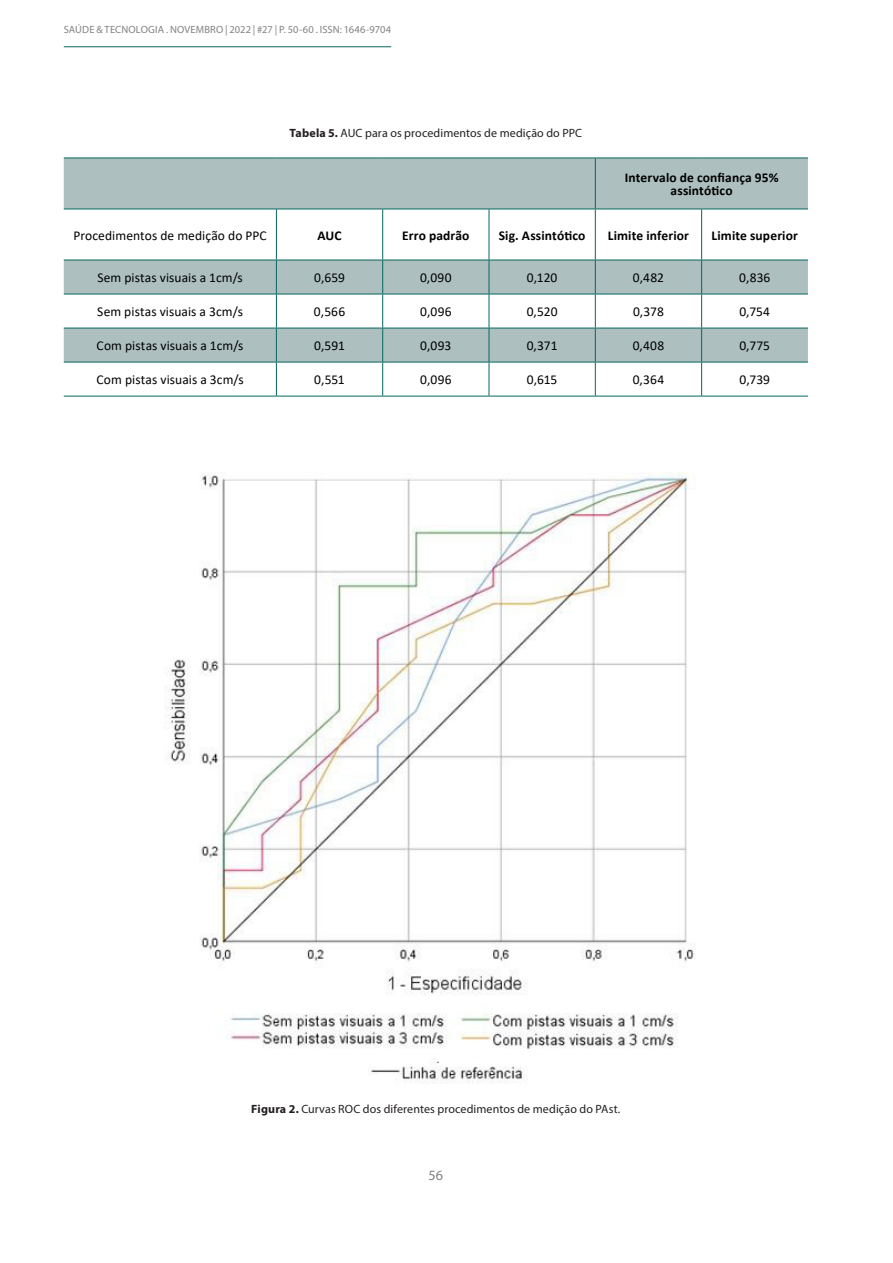
<style>
.page{position:relative;width:893px;height:1263px;background:#fff}
.page>*{position:absolute;margin:0;border:0;box-sizing:border-box;transform-origin:0 0}
.t1{font:14.25px "Myriad Pro";color:#808285}
.ST_textoTabela{font:13.5px "Calibri";letter-spacing:.005em;color:#000}
.ST_textoTabela-2{font:700 13.5px/12.8px "Calibri";letter-spacing:.01em;color:#000;text-align:center}
.ST_titTabela{font:12px "Myriad Pro";letter-spacing:.01em;color:#231f20}
.ST_cargo{font:10.5px "Myriad Pro";letter-spacing:.01em;color:#808285}
.s1{font-weight:700}
</style>
<div class="page">
<hr style="left:64px;top:46px;width:327px;height:1px;background:#066761">
<img style="left:164px;top:472px;width:532px;height:611px">
<svg style="left:64px;top:159px;width:744px;height:203px;fill:#adbfbf"></svg>
<hr style="left:64px;top:158px;width:212px;height:1px;background:#066761">
<hr style="left:276px;top:158px;width:107px;height:1px;background:#066761">
<hr style="left:383px;top:158px;width:106px;height:1px;background:#066761">
<hr style="left:489px;top:158px;width:106px;height:1px;background:#066761">
<hr style="left:595px;top:158px;width:107px;height:1px;background:#066761">
<hr style="left:595px;top:158px;width:1px;height:51px;background:#066761">
<hr style="left:702px;top:158px;width:106px;height:1px;background:#066761">
<hr style="left:64px;top:209px;width:212px;height:1px;background:#066761">
<hr style="left:276px;top:209px;width:107px;height:1px;background:#066761">
<hr style="left:276px;top:209px;width:1px;height:51px;background:#066761">
<hr style="left:383px;top:209px;width:106px;height:1px;background:#066761">
<hr style="left:382px;top:209px;width:1px;height:51px;background:#066761">
<hr style="left:489px;top:209px;width:106px;height:1px;background:#066761">
<hr style="left:489px;top:209px;width:1px;height:51px;background:#066761">
<hr style="left:595px;top:209px;width:107px;height:1px;background:#066761">
<hr style="left:595px;top:209px;width:1px;height:51px;background:#066761">
<hr style="left:702px;top:209px;width:106px;height:1px;background:#066761">
<hr style="left:701px;top:209px;width:1px;height:51px;background:#066761">
<hr style="left:64px;top:260px;width:212px;height:1px;background:#066761">
<hr style="left:276px;top:260px;width:107px;height:1px;background:#066761">
<hr style="left:276px;top:260px;width:1px;height:34px;background:#066761">
<hr style="left:383px;top:260px;width:106px;height:1px;background:#066761">
<hr style="left:382px;top:260px;width:1px;height:34px;background:#066761">
<hr style="left:489px;top:260px;width:106px;height:1px;background:#066761">
<hr style="left:489px;top:260px;width:1px;height:34px;background:#066761">
<hr style="left:595px;top:260px;width:107px;height:1px;background:#066761">
<hr style="left:595px;top:260px;width:1px;height:34px;background:#066761">
<hr style="left:702px;top:260px;width:106px;height:1px;background:#066761">
<hr style="left:701px;top:260px;width:1px;height:34px;background:#066761">
<hr style="left:64px;top:294px;width:212px;height:1px;background:#066761">
<hr style="left:276px;top:294px;width:107px;height:1px;background:#066761">
<hr style="left:276px;top:294px;width:1px;height:34px;background:#066761">
<hr style="left:383px;top:294px;width:106px;height:1px;background:#066761">
<hr style="left:382px;top:294px;width:1px;height:34px;background:#066761">
<hr style="left:489px;top:294px;width:106px;height:1px;background:#066761">
<hr style="left:489px;top:294px;width:1px;height:34px;background:#066761">
<hr style="left:595px;top:294px;width:107px;height:1px;background:#066761">
<hr style="left:595px;top:294px;width:1px;height:34px;background:#066761">
<hr style="left:702px;top:294px;width:106px;height:1px;background:#066761">
<hr style="left:701px;top:294px;width:1px;height:34px;background:#066761">
<hr style="left:64px;top:328px;width:212px;height:1px;background:#066761">
<hr style="left:276px;top:328px;width:107px;height:1px;background:#066761">
<hr style="left:276px;top:328px;width:1px;height:34px;background:#066761">
<hr style="left:383px;top:328px;width:106px;height:1px;background:#066761">
<hr style="left:382px;top:328px;width:1px;height:34px;background:#066761">
<hr style="left:489px;top:328px;width:106px;height:1px;background:#066761">
<hr style="left:489px;top:328px;width:1px;height:34px;background:#066761">
<hr style="left:595px;top:328px;width:107px;height:1px;background:#066761">
<hr style="left:595px;top:328px;width:1px;height:34px;background:#066761">
<hr style="left:702px;top:328px;width:106px;height:1px;background:#066761">
<hr style="left:701px;top:328px;width:1px;height:34px;background:#066761">
<hr style="left:64px;top:362px;width:212px;height:1px;background:#066761">
<hr style="left:276px;top:362px;width:107px;height:1px;background:#066761">
<hr style="left:276px;top:362px;width:1px;height:34px;background:#066761">
<hr style="left:383px;top:362px;width:106px;height:1px;background:#066761">
<hr style="left:382px;top:362px;width:1px;height:34px;background:#066761">
<hr style="left:489px;top:362px;width:106px;height:1px;background:#066761">
<hr style="left:489px;top:362px;width:1px;height:34px;background:#066761">
<hr style="left:595px;top:362px;width:107px;height:1px;background:#066761">
<hr style="left:595px;top:362px;width:1px;height:34px;background:#066761">
<hr style="left:702px;top:362px;width:106px;height:1px;background:#066761">
<hr style="left:701px;top:362px;width:1px;height:34px;background:#066761">
<hr style="left:64px;top:396px;width:212px;height:1px;background:#066761">
<hr style="left:276px;top:396px;width:107px;height:1px;background:#066761">
<hr style="left:383px;top:396px;width:106px;height:1px;background:#066761">
<hr style="left:489px;top:396px;width:106px;height:1px;background:#066761">
<hr style="left:595px;top:396px;width:107px;height:1px;background:#066761">
<hr style="left:702px;top:396px;width:106px;height:1px;background:#066761">
<p class="ST_cargo" style="left:64px;top:23px;width:329px">SAÚDE &amp; TECNOLOGIA . NOVEMBRO | 2022 | #27 | P. 50-60 . ISSN: 1646-9704</p>
<p class="ST_titTabela" style="left:290px;top:125px;width:294px"><span class="s1">Tabela 5.</span> AUC para os procedimentos de medição do PPC</p>
<p class="ST_textoTabela-2" style="left:625px;top:171px;width:155px">Intervalo de confiança 95% assintótico</p>
<p class="ST_textoTabela" style="left:73px;top:226px;width:195px">Procedimentos de medição do PPC</p>
<p class="ST_textoTabela-2" style="left:317px;top:228px;width:26px">AUC</p>
<p class="ST_textoTabela-2" style="left:402px;top:228px;width:69px">Erro padrão</p>
<p class="ST_textoTabela-2" style="left:499px;top:228px;width:88px">Sig. Assintótico</p>
<p class="ST_textoTabela-2" style="left:608px;top:228px;width:83px">Limite inferior</p>
<p class="ST_textoTabela-2" style="left:712px;top:228px;width:88px">Limite superior</p>
<p class="ST_textoTabela" style="left:97px;top:268px;width:147px">Sem pistas visuais a 1cm/s</p>
<p class="ST_textoTabela" style="left:314px;top:268px;width:32px">0,659</p>
<p class="ST_textoTabela" style="left:420px;top:268px;width:33px">0,090</p>
<p class="ST_textoTabela" style="left:527px;top:268px;width:32px">0,120</p>
<p class="ST_textoTabela" style="left:633px;top:268px;width:33px">0,482</p>
<p class="ST_textoTabela" style="left:739px;top:268px;width:33px">0,836</p>
<p class="ST_textoTabela" style="left:97px;top:302px;width:147px">Sem pistas visuais a 3cm/s</p>
<p class="ST_textoTabela" style="left:314px;top:302px;width:33px">0,566</p>
<p class="ST_textoTabela" style="left:420px;top:302px;width:33px">0,096</p>
<p class="ST_textoTabela" style="left:527px;top:302px;width:32px">0,520</p>
<p class="ST_textoTabela" style="left:633px;top:302px;width:32px">0,378</p>
<p class="ST_textoTabela" style="left:739px;top:302px;width:32px">0,754</p>
<p class="ST_textoTabela" style="left:97px;top:336px;width:148px">Com pistas visuais a 1cm/s</p>
<p class="ST_textoTabela" style="left:314px;top:336px;width:32px">0,591</p>
<p class="ST_textoTabela" style="left:420px;top:336px;width:33px">0,093</p>
<p class="ST_textoTabela" style="left:527px;top:336px;width:32px">0,371</p>
<p class="ST_textoTabela" style="left:633px;top:336px;width:33px">0,408</p>
<p class="ST_textoTabela" style="left:739px;top:336px;width:32px">0,775</p>
<p class="ST_textoTabela" style="left:97px;top:370px;width:149px">Com pistas visuais a 3cm/s</p>
<p class="ST_textoTabela" style="left:314px;top:370px;width:32px">0,551</p>
<p class="ST_textoTabela" style="left:420px;top:370px;width:33px">0,096</p>
<p class="ST_textoTabela" style="left:527px;top:370px;width:32px">0,615</p>
<p class="ST_textoTabela" style="left:633px;top:370px;width:33px">0,364</p>
<p class="ST_textoTabela" style="left:739px;top:370px;width:32px">0,739</p>
<p class="ST_titTabela" style="left:251px;top:1101px;width:371px"><span class="s1">Figura 2.</span> Curvas ROC dos diferentes procedimentos de medição do PAst.</p>
<p class="t1" style="left:429px;top:1166px;width:16px">56</p>
</div>
